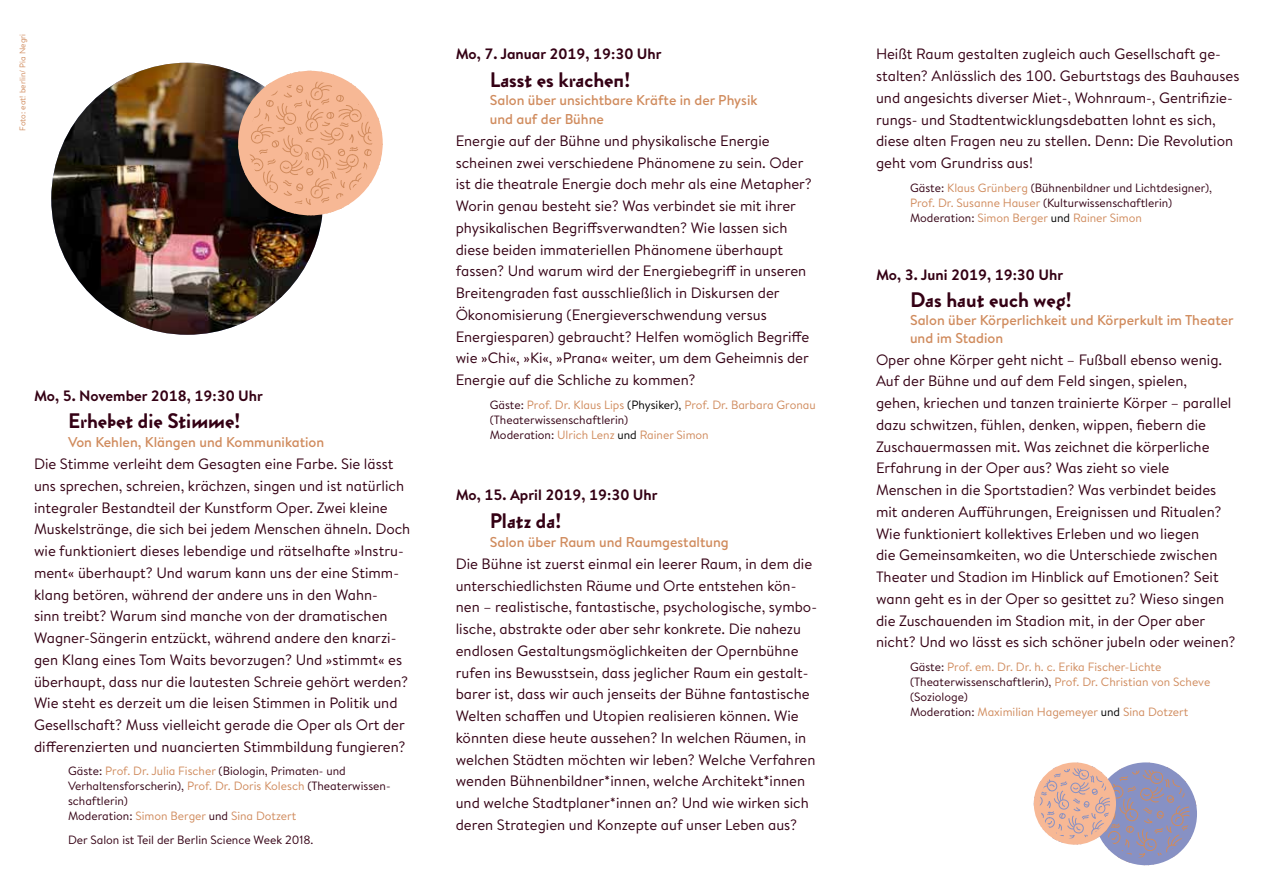
<style>
.page{position:relative;width:1263px;height:893px;background:#fff}
.page>*{position:absolute;margin:0;border:0;box-sizing:border-box;transform-origin:0 0}
.t1{font:700 21px "Brandon Comique";color:#340014}
.t2{font:15px/21.8px "Brandon Text";color:#340014}
.t3{font:700 15px "Brandon Text";color:#340014}
.t4{font:500 14.25px/19.5px "Brandon Text";color:#d08b5d}
.t5{font:12px/15px "Brandon Text";color:#340014}
.t6{font:12px/15px "Brandon Text";color:#d08b5d}
.t7{font:8.25px "Brandon Text";letter-spacing:.005em;color:#d08b5d}
.s1{color:#d08b5d}
.s2{color:#340014}
.s3{color:#000}
</style>
<div class="page">
<img style="left:51px;top:63px;width:271px;height:272px">
<svg style="left:238px;top:71px;width:145px;height:144px;fill:#f7b895"></svg>
<div style="left:238px;top:71px;width:145px;height:144px;border:10px solid #f7b895;border-radius:50%"></div>
<svg style="left:1094px;top:762px;width:103px;height:103px;fill:#8791c4"></svg>
<div style="left:1094px;top:762px;width:103px;height:103px;border:7px solid #8791c4;border-radius:50%"></div>
<svg style="left:1034px;top:762px;width:82px;height:83px;fill:#f7b895"></svg>
<div style="left:1034px;top:762px;width:82px;height:83px;border:6px solid #f7b895;border-radius:50%"></div>
<p class="t7" style="left:17px;top:131px;width:98px;rotate:-90deg">Foto: eat! berlin/ Pia Negri</p>
<p class="t3" style="left:34px;top:385px;width:230px">Mo, 5. November 2018, 19:30 Uhr</p>
<h1 class="t1" style="left:68px;top:406px;width:174px">Erhebet die Stimme!</h1>
<p class="t4" style="left:68px;top:432px;width:258px">Von Kehlen, Klängen und Kommunikation</p>
<p class="t2" style="left:34px;top:453px;width:378px">Die Stimme verleiht dem Gesagten eine Farbe. Sie lässt uns sprechen, schreien, krächzen, singen und ist natürlich integraler Bestandteil der Kunstform Oper. Zwei kleine Muskelstränge, die sich bei jedem Menschen ähneln. Doch wie funktioniert dieses lebendige und rätselhafte »Instru&shy;ment« überhaupt? Und warum kann uns der eine Stimm&shy;klang betören, während der andere uns in den Wahn-<br>sinn treibt? Warum sind manche von der dramatischen Wagner-Sängerin entzückt, während andere den knarzi&shy;gen Klang eines Tom Waits bevorzugen? Und »stimmt« es überhaupt, dass nur die lautesten Schreie gehört werden?<br>Wie steht es derzeit um die leisen Stimmen in Politik und Gesellschaft? Muss vielleicht gerade die Oper als Ort der differenzierten und nuancierten Stimmbildung fungieren?</p>
<p class="t5" style="left:68px;top:763px;width:324px">Gäste: <span class="s1">Prof. Dr. Julia Fischer</span> (Biologin, Primaten- und Verhaltensforscherin), <span class="s1">Prof. Dr. Doris Kolesch</span> (Theaterwissen&shy;schaftlerin)<br>Moderation: <span class="s1">Simon Berger</span> und <span class="s1">Sina Dotzert</span></p>
<p class="t5" style="left:68px;top:832px;width:247px">Der Salon ist Teil der Berlin Science Week 2018.</p>
<p class="t3" style="left:456px;top:44px;width:207px">Mo, 7. Januar 2019, 19:30 Uhr</p>
<h1 class="t1" style="left:490px;top:65px;width:142px">Lasst es krachen!</h1>
<p class="t4" style="left:490px;top:90px;width:269px">Salon über unsichtbare Kräfte in der Physik und auf der Bühne</p>
<p class="t2" style="left:456px;top:129px;width:358px">Energie auf der Bühne und physikalische Energie scheinen zwei verschiedene Phänomene zu sein. Oder ist die theatrale Energie doch mehr als eine Metapher?<br>Worin genau besteht sie? Was verbindet sie mit ihrer physikalischen Begriffsverwandten? Wie lassen sich diese beiden immateriellen Phänomene überhaupt fassen? Und warum wird der Energiebegriff in unseren Breitengraden fast ausschließlich in Diskursen der Ökonomisierung (Energieverschwendung versus Energiesparen) gebraucht? Helfen womöglich Begriffe wie »Chi«, »Ki«, »Prana« weiter, um dem Geheimnis der Energie auf die Schliche zu kommen?</p>
<p class="t6" style="left:490px;top:397px;width:328px"><span class="s2">Gäste:</span> Prof. Dr. Klaus Lips <span class="s3">(Physiker),</span> Prof. Dr. Barbara Gronau <span class="s2">(Theaterwissenschaftlerin)<br>Moderation:</span> Ulrich Lenz <span class="s3">und</span> Rainer Simon</p>
<p class="t3" style="left:456px;top:485px;width:203px">Mo, 15. April 2019, 19:30 Uhr</p>
<h1 class="t1" style="left:490px;top:506px;width:74px">Platz da!</h1>
<p class="t4" style="left:490px;top:532px;width:241px">Salon über Raum und Raumgestaltung</p>
<p class="t2" style="left:456px;top:552px;width:363px">Die Bühne ist zuerst einmal ein leerer Raum, in dem die unterschiedlichsten Räume und Orte entstehen kön&shy;nen – realistische, fantastische, psychologische, symbo&shy;lische, abstrakte oder aber sehr konkrete. Die nahezu endlosen Gestaltungsmöglichkeiten der Opernbühne rufen ins Bewusstsein, dass jeglicher Raum ein gestalt&shy;barer ist, dass wir auch jenseits der Bühne fantastische Welten schaffen und Utopien realisieren können. Wie könnten diese heute aussehen? In welchen Räumen, in welchen Städten möchten wir leben? Welche Verfahren wenden Bühnenbildner*innen, welche Architekt*innen und welche Stadtplaner*innen an? Und wie wirken sich deren Strategien und Konzepte auf unser Leben aus?</p>
<p class="t2" style="left:876px;top:43px;width:365px">Heißt Raum gestalten zugleich auch Gesellschaft ge&shy;stalten? Anlässlich des 100. Geburtstags des Bauhauses und angesichts diverser Miet-, Wohnraum-, Gentrifizie&shy;rungs- und Stadtentwicklungsdebatten lohnt es sich, diese alten Fragen neu zu stellen. Denn: Die Revolution geht vom Grundriss aus!</p>
<p class="t5" style="left:910px;top:180px;width:303px">Gäste: <span class="s1">Klaus Grünberg</span> (Bühnenbildner und Lichtdesigner),<br><span class="s1">Prof. Dr. Susanne Hauser</span> (Kulturwissenschaftlerin)<br>Moderation: <span class="s1">Simon Berger</span> <span class="s3">und</span> <span class="s1">Rainer Simon</span></p>
<p class="t3" style="left:876px;top:264px;width:189px">Mo, 3. Juni 2019, 19:30 Uhr</p>
<h1 class="t1" style="left:910px;top:285px;width:164px">Das haut euch weg!</h1>
<p class="t4" style="left:910px;top:311px;width:325px;line-height:18px">Salon über Körperlichkeit und Körperkult im Theater und im Stadion</p>
<p class="t2" style="left:876px;top:348px;width:361px">Oper ohne Körper geht nicht – Fußball ebenso wenig.<br>Auf der Bühne und auf dem Feld singen, spielen,<br>gehen, kriechen und tanzen trainierte Körper – parallel dazu schwitzen, fühlen, denken, wippen, fiebern die Zuschauermassen mit. Was zeichnet die körperliche Erfahrung in der Oper aus? Was zieht so viele Menschen in die Sportstadien? Was verbindet beides mit anderen Aufführungen, Ereignissen und Ritualen?<br>Wie funktioniert kollektives Erleben und wo liegen<br>die Gemeinsamkeiten, wo die Unterschiede zwischen Theater und Stadion im Hinblick auf Emotionen? Seit wann geht es in der Oper so gesittet zu? Wieso singen die Zuschauenden im Stadion mit, in der Oper aber nicht? Und wo lässt es sich schöner jubeln oder weinen?</p>
<p class="t6" style="left:910px;top:659px;width:302px"><span class="s2">Gäste:</span> Prof. em. Dr. Dr. h. c. Erika Fischer-Lichte <span class="s2">(Theaterwissenschaftlerin),</span> Prof. Dr. Christian von Scheve <span class="s2">(Soziologe)<br>Moderation:</span> Maximilian Hagemeyer <span class="s3">und</span> Sina Dotzert</p>
</div>
